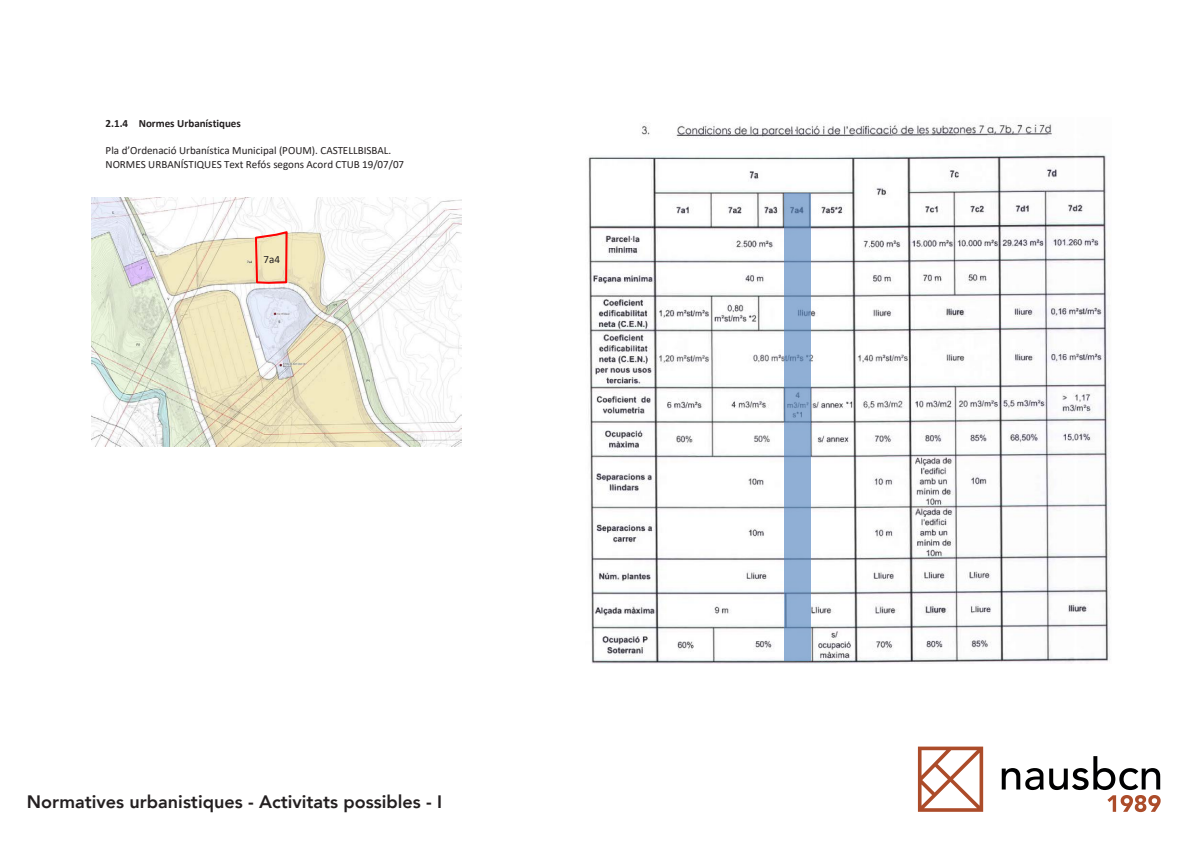
<style>
.page{position:relative;width:1191px;height:842px;background:#fff}
.page>*{position:absolute;margin:0;border:0;box-sizing:border-box;transform-origin:0 0}
.Cos{font:800 18px "Avenir";color:#231f20}
.t1{font:11px/13.4px "Calibri";color:#231f20}
.t2{font:700 11px "Calibri";color:#231f20}
</style>
<div class="page">
<svg style="left:1001px;top:768px;width:42px;height:22px"></svg>
<svg style="left:1049px;top:756px;width:111px;height:56px"></svg>
<svg style="left:918px;top:747px;width:65px;height:65px"></svg>
<img style="left:91px;top:197px;width:370px;height:249px">
<svg style="left:254px;top:230px;width:35px;height:55px"></svg>
<img style="left:588px;top:123px;width:522px;height:541px">
<div style="left:784px;top:193px;width:27px;height:467px;background:#4f81bd;opacity:.63"></div>
<p class="t2" style="left:106px;top:116px;width:137px">2.1.4 Normes Urbanístiques</p>
<p class="t1" style="left:106px;top:144px;width:300px">Pla d’Ordenació Urbanística Municipal (POUM). CASTELLBISBAL.<br>NORMES URBANÍSTIQUES Text Refós segons Acord CTUB 19/07/07</p>
<p class="t1" style="left:263px;top:253px;width:18px">7a4</p>
<p class="Cos" style="left:27px;top:787px;width:417px">Normatives urbanistiques - Activitats possibles - I</p>
</div>
